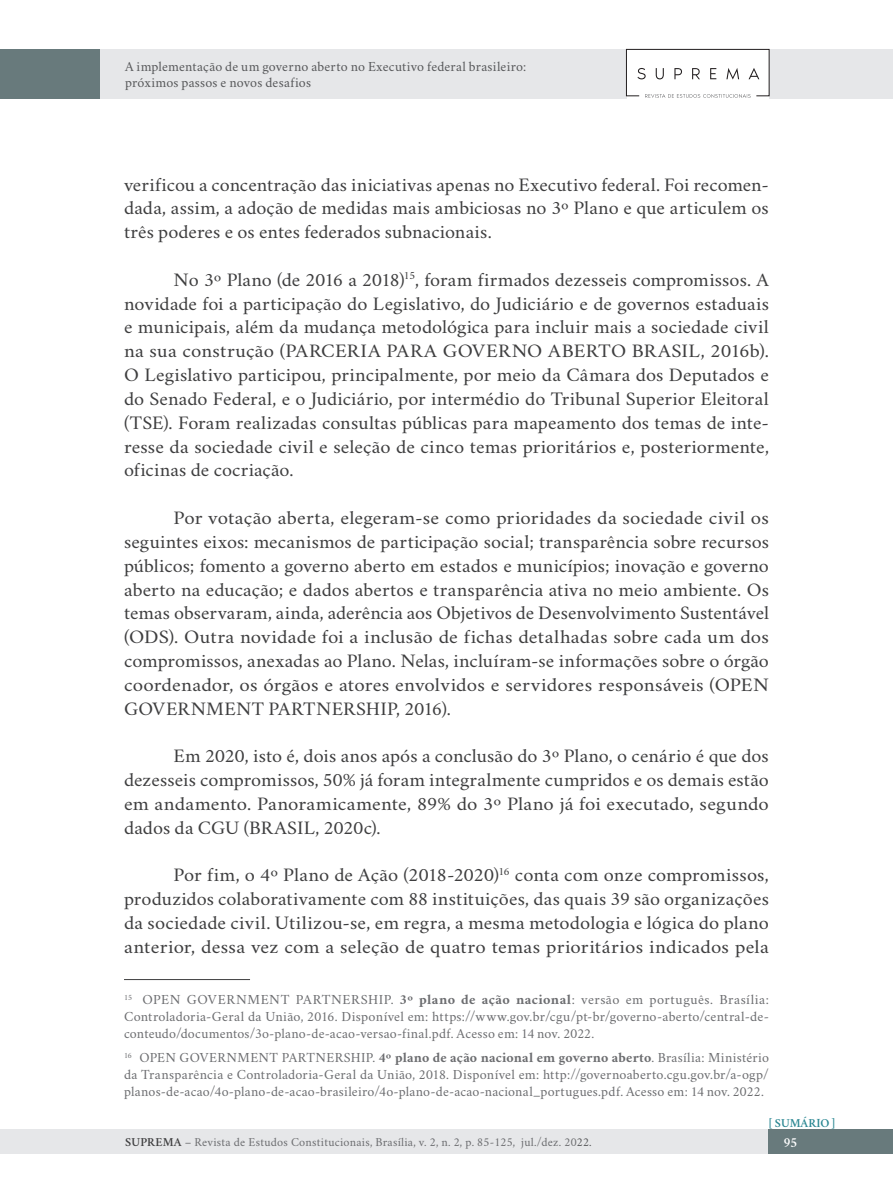
<style>
.page{position:relative;width:893px;height:1191px;background:#fff}
.page>*{position:absolute;margin:0;border:0;box-sizing:border-box;transform-origin:0 0}
.texto_corrido_pt{font:19.25px/23.8px "Crimson";letter-spacing:.005em;color:#3e3e3f;text-align:justify;scale:1.05 1}
.texto_corrido_pt-2{font:19.25px/23.8px "Crimson";letter-spacing:.005em;color:#3e3e3f;text-align:justify;scale:1.08 1}
.texto_corrido_pt-3{font:19.25px/23.8px "Crimson";letter-spacing:.005em;color:#3e3e3f;text-align:justify;scale:1.06 1}
.FOOTNOTE{font:14px/16.6px "Crimson";letter-spacing:.015em;color:#6c6d70;text-align:justify}
.t1{font:14px/15.8px "Crimson";letter-spacing:.01em;color:#57585a}
.t2{font:600 14px "Crimson";color:#fff}
.t3{font:12.25px "Crimson";letter-spacing:.02em;color:#6c6d70}
.t4{font:600 12.25px "Crimson";color:#2a8792}
.s1{font-weight:700}
.s2{font-weight:600;color:#3e3e3f}
.s3{color:#57585a}
</style>
<div class="page">
<div style="left:0;top:49px;width:893px;height:50px;background:#e6e7e9"></div>
<div style="left:0;top:1129px;width:844px;height:25px;background:#e6e7e9"></div>
<div style="left:769px;top:1129px;width:124px;height:25px;background:#687a7c"></div>
<div style="left:627px;top:50px;width:142px;height:49px;background:#fff"></div>
<svg style="left:626px;top:48px;width:144px;height:50px"></svg>
<div style="left:0;top:49px;width:100px;height:50px;background:#687a7c"></div>
<hr style="left:124px;top:979px;width:126px;height:1px;background:#3e3e3f">
<p class="t1" style="left:125px;top:57px;width:403px">A implementação de um governo aberto no Executivo federal brasileiro: próximos passos e novos desafios</p>
<p class="texto_corrido_pt" style="left:124px;top:170px;width:616px">verificou a concentração das iniciativas apenas no Executivo federal. Foi recomen&shy;dada, assim, a adoção de medidas mais ambiciosas no 3º Plano e que articulem os três poderes e os entes federados subnacionais.</p>
<p class="texto_corrido_pt" style="left:124px;top:265px;width:616px;text-indent:50px">No 3º Plano (de 2016 a 2018)<sup>15</sup>, foram firmados dezesseis compromissos. A novidade foi a participação do Legislativo, do Judiciário e de governos estaduais e municipais, além da mudança metodológica para incluir mais a sociedade civil na sua construção (PARCERIA PARA GOVERNO ABERTO BRASIL, 2016b).<br>O Legislativo participou, principalmente, por meio da Câmara dos Deputados e do Senado Federal, e o Judiciário, por intermédio do Tribunal Superior Eleitoral (TSE). Foram realizadas consultas públicas para mapeamento dos temas de inte&shy;resse da sociedade civil e seleção de cinco temas prioritários e, posteriormente, oficinas de cocriação.</p>
<p class="texto_corrido_pt-2" style="left:124px;top:503px;width:599px;text-indent:50px">Por votação aberta, elegeram-se como prioridades da sociedade civil os seguintes eixos: mecanismos de participação social; transparência sobre recursos públicos; fomento a governo aberto em estados e municípios; inovação e governo aberto na educação; e dados abertos e transparência ativa no meio ambiente. Os temas observaram, ainda, aderência aos Objetivos de Desenvolvimento Sustentável (ODS). Outra novidade foi a inclusão de fichas detalhadas sobre cada um dos compromissos, anexadas ao Plano. Nelas, incluíram-se informações sobre o órgão coordenador, os órgãos e atores envolvidos e servidores responsáveis (OPEN GOVERNMENT PARTNERSHIP, 2016).</p>
<p class="texto_corrido_pt" style="left:124px;top:741px;width:616px;text-indent:50px">Em 2020, isto é, dois anos após a conclusão do 3º Plano, o cenário é que dos dezesseis compromissos, 50% já foram integralmente cumpridos e os demais estão em andamento. Panoramicamente, 89% do 3º Plano já foi executado, segundo dados da CGU (BRASIL, 2020c).</p>
<p class="texto_corrido_pt-3" style="left:124px;top:860px;width:610px;text-indent:50px">Por fim, o 4º Plano de Ação (2018-2020)<sup>16</sup> conta com onze compromissos, produzidos colaborativamente com 88 instituições, das quais 39 são organizações da sociedade civil. Utilizou-se, em regra, a mesma metodologia e lógica do plano anterior, dessa vez com a seleção de quatro temas prioritários indicados pela</p>
<p class="FOOTNOTE" style="left:124px;top:989px;width:646px"><sup>15</sup> OPEN GOVERNMENT PARTNERSHIP. <span class="s1">3º plano de ação nacional</span>: versão em português. Brasília:<br>Controladoria-Geral da União, 2016. Disponível em: https://www.gov.br/cgu/pt-br/governo-aberto/central-de&shy;conteudo/documentos/3o-plano-de-acao-versao-final.pdf. Acesso em: 14 nov. 2022.</p>
<p class="FOOTNOTE" style="left:124px;top:1047px;width:646px"><sup>16</sup> OPEN GOVERNMENT PARTNERSHIP. <span class="s1">4º plano de ação nacional em governo aberto</span>. Brasília: Ministério da Transparência e Controladoria-Geral da União, 2018. Disponível em: http://governoaberto.cgu.gov.br/a-ogp/ planos-de-acao/4o-plano-de-acao-brasileiro/4o-plano-de-acao-nacional_portugues.pdf. Acesso em: 14 nov. 2022.</p>
<p class="t4" style="left:769px;top:1114px;width:68px">[ SUMÁRIO ]</p>
<p class="t3" style="left:125px;top:1132px;width:468px"><span class="s2">SUPREMA</span> – Revista de Estudos Constitucionais, Brasília, v. 2, n. 2, p. 85-125, jul./dez. 20<span class="s3">22.</span></p>
<p class="t2" style="left:784px;top:1132px;width:15px">95</p>
</div>
